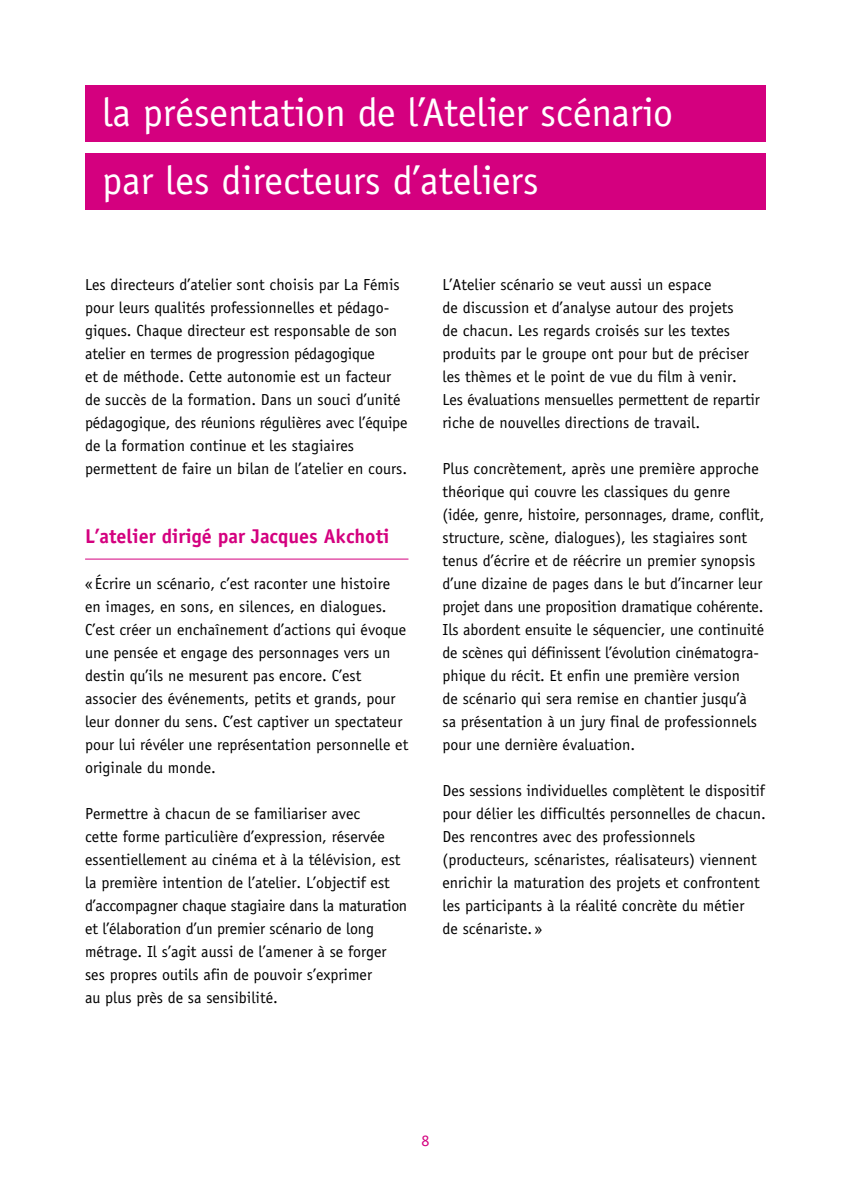
<style>
.page{position:relative;width:851px;height:1191px;background:#fff}
.page>*{position:absolute;margin:0;border:0;box-sizing:border-box;transform-origin:0 0}
.t1{font:40px "Officina Sans";color:#fff}
.t2{font:700 20px "Officina Sans";color:#d4007f}
.t3{font:16px/23px "Officina Sans";color:#000}
.t4{font:16px "Officina Sans";color:#d4007f}
</style>
<div class="page">
<div style="left:85px;top:85px;width:680px;height:57px;background:#d4007f"></div>
<hr style="left:85px;top:558px;width:323px;height:1px;background:#d4007f">
<div style="left:85px;top:153px;width:680px;height:57px;background:#d4007f"></div>
<h1 class="t1" style="left:102px;top:89px;width:572px">la présentation de l’Atelier scénario</h1>
<h1 class="t1" style="left:102px;top:157px;width:438px">par les directeurs d’ateliers</h1>
<p class="t3" style="left:85px;top:273px;width:324px">Les directeurs d’atelier sont choisis par La Fémis pour leurs qualités professionnelles et pédago&shy;giques. Chaque directeur est responsable de son atelier en termes de progression pédagogique<br>et de méthode. Cette autonomie est un facteur de succès de la formation. Dans un souci d’unité pédagogique, des réunions régulières avec l’équipe de la formation continue et les stagiaires permettent de faire un bilan de l’atelier en cours.</p>
<p class="t2" style="left:85px;top:524px;width:306px">L’atelier dirigé par Jacques Akchoti</p>
<p class="t3" style="left:85px;top:572px;width:324px">« Écrire un scénario, c’est raconter une histoire en images, en sons, en silences, en dialogues.<br>C’est créer un enchaînement d’actions qui évoque une pensée et engage des personnages vers un destin qu’ils ne mesurent pas encore. C’est associer des événements, petits et grands, pour leur donner du sens. C’est captiver un spectateur pour lui révéler une représentation personnelle et originale du monde.</p>
<p class="t3" style="left:85px;top:802px;width:323px">Permettre à chacun de se familiariser avec<br>cette forme particulière d’expression, réservée essentiellement au cinéma et à la télévision, est la première intention de l’atelier. L’objectif est d’accompagner chaque stagiaire dans la maturation et l’élaboration d’un premier scénario de long métrage. Il s’agit aussi de l’amener à se forger ses propres outils afin de pouvoir s’exprimer<br>au plus près de sa sensibilité.</p>
<p class="t3" style="left:442px;top:273px;width:319px">L’Atelier scénario se veut aussi un espace<br>de discussion et d’analyse autour des projets<br>de chacun. Les regards croisés sur les textes produits par le groupe ont pour but de préciser les thèmes et le point de vue du film à venir.<br>Les évaluations mensuelles permettent de repartir riche de nouvelles directions de travail.</p>
<p class="t3" style="left:442px;top:457px;width:323px">Plus concrètement, après une première approche théorique qui couvre les classiques du genre (idée, genre, histoire, personnages, drame, conflit, structure, scène, dialogues), les stagiaires sont tenus d’écrire et de réécrire un premier synopsis d’une dizaine de pages dans le but d’incarner leur projet dans une proposition dramatique cohérente.<br>Ils abordent ensuite le séquencier, une continuité de scènes qui définissent l’évolution cinématogra&shy;phique du récit. Et enfin une première version<br>de scénario qui sera remise en chantier jusqu’à sa présentation à un jury final de professionnels pour une dernière évaluation.</p>
<p class="t3" style="left:442px;top:779px;width:325px">Des sessions individuelles complètent le dispositif pour délier les difficultés personnelles de chacun.<br>Des rencontres avec des professionnels (producteurs, scénaristes, réalisateurs) viennent enrichir la maturation des projets et confrontent les participants à la réalité concrète du métier<br>de scénariste. »</p>
<p class="t4" style="left:421px;top:1131px;width:9px">8</p>
</div>
